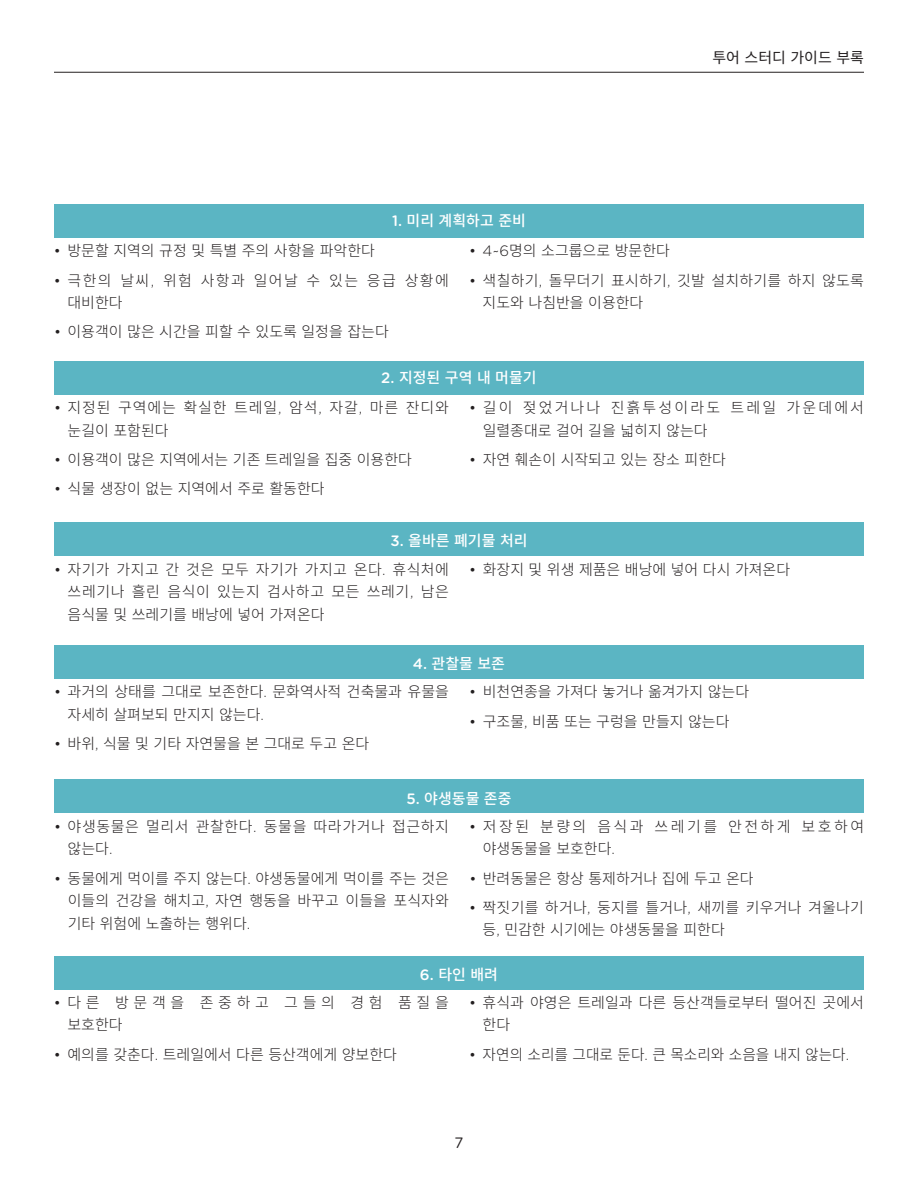
<style>
.page{position:relative;width:918px;height:1188px;background:#fff}
.page>*{position:absolute;margin:0;border:0;box-sizing:border-box;transform-origin:0 0}
.t1{font:300 15px/22.5px "Noto Sans CJ Kkr";color:#231f20}
.t2{font:500 15px "Noto Sans CJ Kkr";color:#fff}
.t3{font:300 15px/22.5px "Noto Sans CJ Kkr";letter-spacing:.145em;color:#231f20}
.t4{font:300 15px/22.5px "Noto Sans CJ Kkr";letter-spacing:.055em;color:#231f20}
.t5{font:300 15px/22.5px "Noto Sans CJ Kkr";letter-spacing:.165em;color:#231f20}
.t6{font:300 15px/22.5px "Noto Sans CJ Kkr";letter-spacing:.04em;color:#231f20}
.t7{font:300 15px/22.5px "Noto Sans CJ Kkr";letter-spacing:.09em;color:#231f20}
.t8{font:300 15px/22.5px "Noto Sans CJ Kkr";letter-spacing:.31em;color:#231f20}
.t9{font:15px "Noto Sans CJ Kkr";color:#231f20}
.t10{font:15px "Gotham Rounded";color:#231f20}
.s1{font-family:"Gotham Rounded"}
</style>
<div class="page">
<div style="left:54px;top:204px;width:810px;height:34px;background:#5bb5c3"></div>
<div style="left:54px;top:361px;width:810px;height:34px;background:#5bb5c3"></div>
<div style="left:54px;top:523px;width:810px;height:33px;background:#5bb5c3"></div>
<div style="left:54px;top:645px;width:810px;height:34px;background:#5bb5c3"></div>
<div style="left:54px;top:780px;width:810px;height:33px;background:#5bb5c3"></div>
<div style="left:54px;top:956px;width:810px;height:33px;background:#5bb5c3"></div>
<hr style="left:54px;top:72px;width:810px;height:1px;background:#231f20">
<p class="t2" style="left:392px;top:212px;width:135px"><span class="s1">1.</span> 미리 계획하고 준비</p>
<p class="t9" style="left:713px;top:49px;width:153px">투어 스터디 가이드 부록</p>
<p class="t1" style="left:54px;top:240px;width:323px"><span class="s1">•</span> 방문할 지역의 규정 및 특별 주의 사항을 파악한다</p>
<p class="t7" style="left:68px;top:269px;width:383px;text-indent:-14px"><span class="s1">•</span> 극한의 날씨<span class="s1">,</span> 위험 사항과 일어날 수 있는 응급 상황에 대비한다</p>
<p class="t1" style="left:54px;top:321px;width:336px"><span class="s1">•</span> 이용객이 많은 시간을 피할 수 있도록 일정을 잡는다</p>
<p class="t1" style="left:469px;top:240px;width:202px"><span class="s1">• 4~6</span>명의 소그룹으로 방문한다</p>
<p class="t1" style="left:483px;top:269px;width:383px;text-indent:-14px"><span class="s1">•</span> 색칠하기<span class="s1">,</span> 돌무더기 표시하기<span class="s1">,</span> 깃발 설치하기를 하지 않도록 지도와 나침반을 이용한다</p>
<p class="t2" style="left:381px;top:369px;width:157px"><span class="s1">2.</span> 지정된 구역 내 머물기</p>
<p class="t4" style="left:68px;top:397px;width:383px;text-indent:-14px"><span class="s1">•</span> 지정된 구역에는 확실한 트레일<span class="s1">,</span> 암석<span class="s1">,</span> 자갈<span class="s1">,</span> 마른 잔디와 눈길이 포함된다</p>
<p class="t1" style="left:54px;top:449px;width:359px"><span class="s1">•</span> 이용객이 많은 지역에서는 기존 트레일을 집중 이용한다</p>
<p class="t1" style="left:54px;top:478px;width:272px"><span class="s1">•</span> 식물 생장이 없는 지역에서 주로 활동한다</p>
<p class="t3" style="left:483px;top:397px;width:383px;text-indent:-14px"><span class="s1">•</span> 길이 젖었거나나 진흙투성이라도 트레일 가운데에서 일렬종대로 걸어 길을 넓히지 않는다</p>
<p class="t1" style="left:469px;top:449px;width:258px"><span class="s1">•</span> 자연 훼손이 시작되고 있는 장소 피한다</p>
<p class="t2" style="left:390px;top:532px;width:139px"><span class="s1">3.</span> 올바른 폐기물 처리</p>
<p class="t1" style="left:68px;top:558px;width:383px;text-align:justify;text-indent:-14px"><span class="s1">•</span> 자기가 가지고 간 것은 모두 자기가 가지고 온다<span class="s1">.</span> 휴식처에 쓰레기나 흘린 음식이 있는지 검사하고 모든 쓰레기<span class="s1">,</span> 남은 음식물 및 쓰레기를 배낭에 넣어 가져온다</p>
<p class="t1" style="left:469px;top:558px;width:322px"><span class="s1">•</span> 화장지 및 위생 제품은 배낭에 넣어 다시 가져온다</p>
<p class="t2" style="left:413px;top:655px;width:94px"><span class="s1">4.</span> 관찰물 보존</p>
<p class="t1" style="left:68px;top:681px;width:383px;text-indent:-14px"><span class="s1">•</span> 과거의 상태를 그대로 보존한다<span class="s1">.</span> 문화역사적 건축물과 유물을 자세히 살펴보되 만지지 않는다<span class="s1">.</span></p>
<p class="t1" style="left:54px;top:733px;width:317px"><span class="s1">•</span> 바위<span class="s1">,</span> 식물 및 기타 자연물을 본 그대로 두고 온다</p>
<p class="t1" style="left:469px;top:681px;width:281px"><span class="s1">•</span> 비천연종을 가져다 놓거나 옮겨가지 않는다</p>
<p class="t1" style="left:469px;top:710px;width:262px"><span class="s1">•</span> 구조물<span class="s1">,</span> 비품 또는 구렁을 만들지 않는다</p>
<p class="t2" style="left:406px;top:790px;width:107px"><span class="s1">5.</span> 야생동물 존중</p>
<p class="t6" style="left:68px;top:815px;width:383px;text-indent:-14px"><span class="s1">•</span> 야생동물은 멀리서 관찰한다<span class="s1">.</span> 동물을 따라가거나 접근하지 않는다<span class="s1">.</span></p>
<p class="t1" style="left:68px;top:867px;width:383px;text-align:justify;text-indent:-14px"><span class="s1">•</span> 동물에게 먹이를 주지 않는다<span class="s1">.</span> 야생동물에게 먹이를 주는 것은 이들의 건강을 해치고<span class="s1">,</span> 자연 행동을 바꾸고 이들을 포식자와 기타 위험에 노출하는 행위다<span class="s1">.</span></p>
<p class="t5" style="left:483px;top:815px;width:383px;text-indent:-14px"><span class="s1">•</span> 저장된 분량의 음식과 쓰레기를 안전하게 보호하여 야생동물을 보호한다<span class="s1">.</span></p>
<p class="t1" style="left:469px;top:867px;width:286px"><span class="s1">•</span> 반려동물은 항상 통제하거나 집에 두고 온다</p>
<p class="t1" style="left:483px;top:896px;width:383px;text-indent:-13px"><span class="s1">•</span> 짝짓기를 하거나<span class="s1">,</span> 둥지를 틀거나<span class="s1">,</span> 새끼를 키우거나 겨울나기 등<span class="s1">,</span> 민감한 시기에는 야생동물을 피한다</p>
<p class="t2" style="left:420px;top:966px;width:80px"><span class="s1">6.</span> 타인 배려</p>
<p class="t8" style="left:67px;top:992px;width:383px;text-indent:-14px"><span class="s1">•</span> 다른 방문객을 존중하고 그들의 경험 품질을 보호한다</p>
<p class="t1" style="left:54px;top:1043px;width:345px"><span class="s1">•</span> 예의를 갖춘다<span class="s1">.</span> 트레일에서 다른 등산객에게 양보한다</p>
<p class="t1" style="left:483px;top:992px;width:383px;text-indent:-13px"><span class="s1">•</span> 휴식과 야영은 트레일과 다른 등산객들로부터 떨어진 곳에서 한다</p>
<p class="t1" style="left:469px;top:1043px;width:382px"><span class="s1">•</span> 자연의 소리를 그대로 둔다<span class="s1">.</span> 큰 목소리와 소음을 내지 않는다<span class="s1">.</span></p>
<p class="t10" style="left:455px;top:1132px;width:10px">7</p>
</div>
